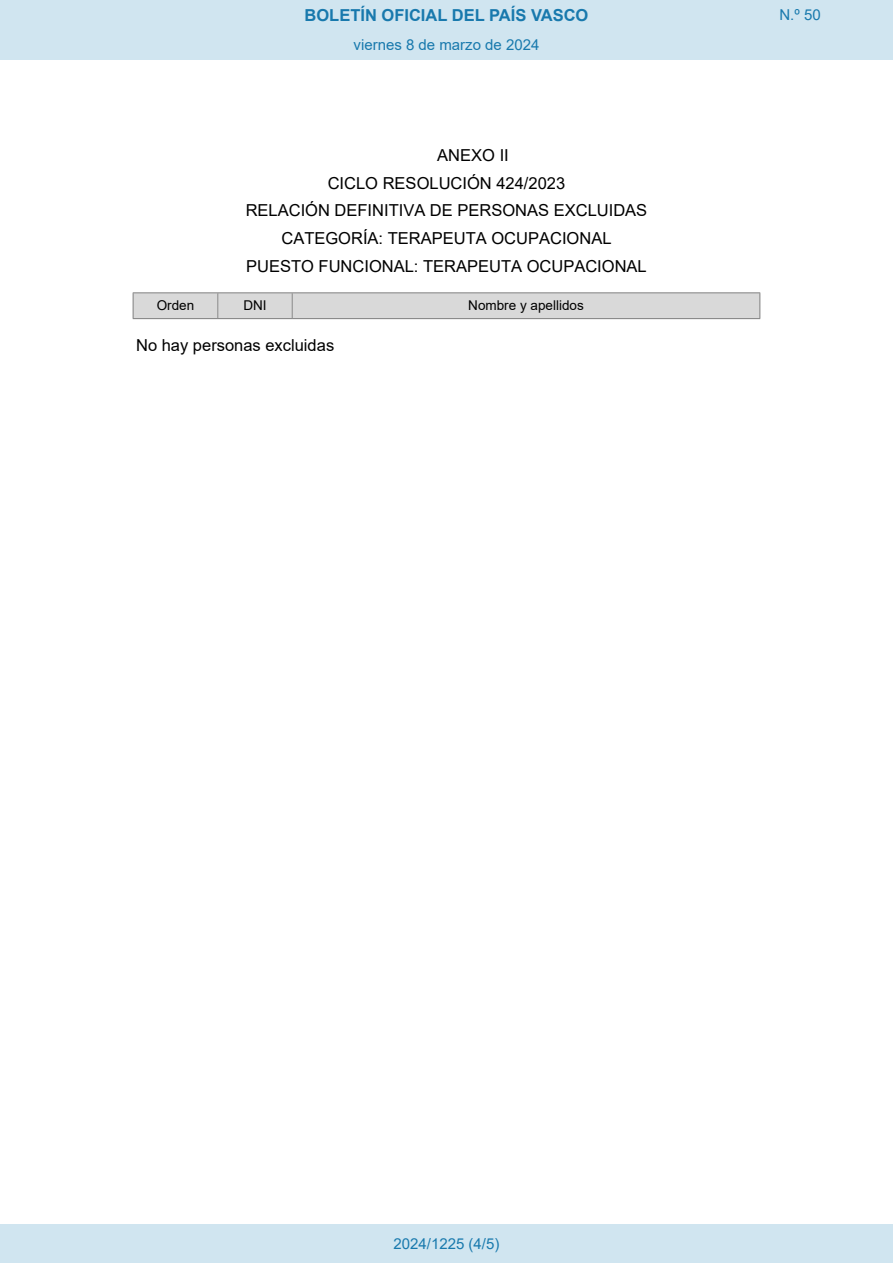
<style>
.page{position:relative;width:893px;height:1263px;background:#fff}
.page>*{position:absolute;margin:0;border:0;box-sizing:border-box;transform-origin:0 0}
.t1{font:16.5px "Arial";color:#000}
.t2{font:700 16.5px "Arial";color:#1879ad}
.Paginacion_Centro{font:15px "Arial";color:#1879ad}
.t3{font:13.5px "Arial";color:#000}
</style>
<div class="page">
<div style="left:133px;top:293px;width:84px;height:25px;background:#d9d9d9"></div>
<div style="left:218px;top:293px;width:74px;height:25px;background:#d9d9d9"></div>
<div style="left:293px;top:293px;width:466px;height:25px;background:#d9d9d9"></div>
<svg style="left:133px;top:293px;width:1px;height:25px"></svg>
<svg style="left:217px;top:293px;width:1px;height:25px"></svg>
<svg style="left:292px;top:293px;width:1px;height:25px"></svg>
<svg style="left:759px;top:293px;width:1px;height:25px"></svg>
<hr style="left:133px;top:292px;width:627px;height:1px;background:#808080">
<hr style="left:133px;top:318px;width:627px;height:1px;background:#808080">
<div style="left:0;top:0;width:893px;height:60px;background:#d0e5f0"></div>
<div style="left:0;top:1225px;width:893px;height:38px;background:#d0e5f0"></div>
<p class="t2" style="left:305px;top:3px;width:285px">BOLETÍN OFICIAL DEL PAÍS VASCO</p>
<p class="Paginacion_Centro" style="left:779px;top:5px;width:43px">N.º 50</p>
<p class="Paginacion_Centro" style="left:353px;top:35px;width:187px">viernes 8 de marzo de 2024</p>
<p class="t1" style="left:437px;top:143px;width:73px">ANEXO II</p>
<p class="t1" style="left:328px;top:171px;width:239px">CICLO RESOLUCIÓN 424/2023</p>
<p class="t1" style="left:246px;top:199px;width:403px">RELACIÓN DEFINITIVA DE PERSONAS EXCLUIDAS</p>
<p class="t1" style="left:281px;top:227px;width:332px">CATEGORÍA: TERAPEUTA OCUPACIONAL</p>
<p class="t1" style="left:246px;top:255px;width:402px">PUESTO FUNCIONAL: TERAPEUTA OCUPACIONAL</p>
<p class="t3" style="left:157px;top:296px;width:39px">Orden</p>
<p class="t3" style="left:243px;top:296px;width:25px">DNI</p>
<p class="t3" style="left:468px;top:296px;width:117px">Nombre y apellidos</p>
<p class="t1" style="left:136px;top:334px;width:200px">No hay personas excluidas</p>
<p class="Paginacion_Centro" style="left:393px;top:1234px;width:107px">2024/1225 (4/5)</p>
</div>
